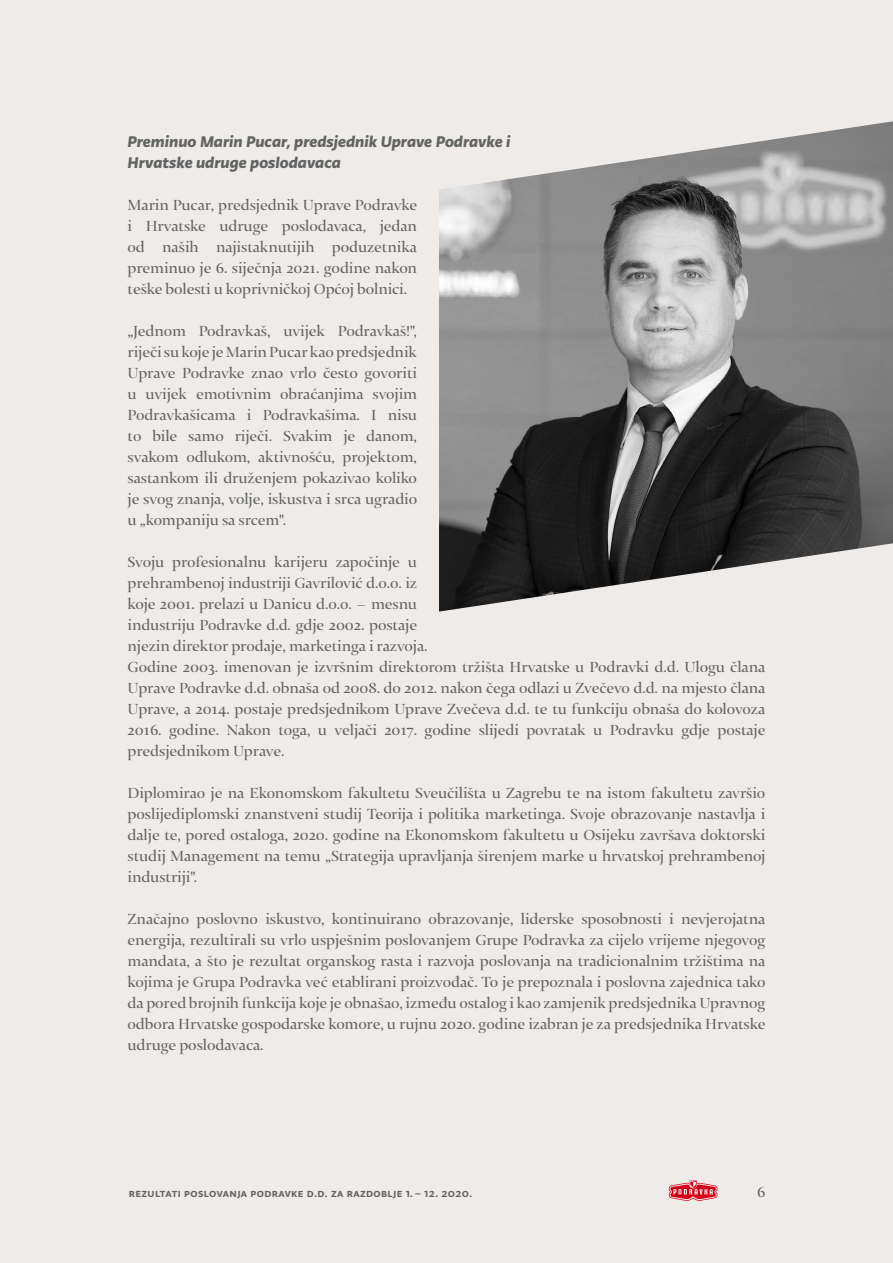
<style>
.page{position:relative;width:893px;height:1263px;background:#eeebe8}
.page>*{position:absolute;margin:0;border:0;box-sizing:border-box;transform-origin:0 0}
.t1{font:16.5px/21px "Thema";letter-spacing:-.005em;color:#626463;text-align:justify}
.t2{font:16.5px/21px "Typonine Sans Bld Ita";color:#626463}
.t3{font:500 12px "Typonine Sans";letter-spacing:.03em;color:#626463}
</style>
<div class="page">
<svg style="left:669px;top:1180px;width:48px;height:21px"></svg>
<img style="left:439px;top:121px;width:454px;height:491px">
<p class="t2" style="left:128px;top:131px;width:384px">Preminuo Marin Pucar, predsjednik Uprave Podravke i<br>Hrvatske udruge poslodavaca</p>
<p class="t1" style="left:128px;top:196px;width:291px">Marin Pucar, predsjednik Uprave Podravke i Hrvatske udruge poslodavaca, jedan od naših najistaknutijih poduzetnika preminuo je 6. siječnja 2021. godine nakon teške bolesti u koprivničkoj Općoj bolnici.</p>
<p class="t1" style="left:128px;top:322px;width:291px">„Jednom Podravkaš, uvijek Podravkaš!", riječi su koje je Marin Pucar kao predsjednik Uprave Podravke znao vrlo često govoriti u uvijek emotivnim obraćanjima svojim Podravkašicama i Podravkašima. I nisu to bile samo riječi. Svakim je danom, svakom odlukom, aktivnošću, projektom, sastankom ili druženjem pokazivao koliko je svog znanja, volje, iskustva i srca ugradio u „kompaniju sa srcem".</p>
<p class="t1" style="left:128px;top:553px;width:639px;text-align:left">Svoju profesionalnu karijeru započinje u<br>prehrambenoj industriji Gavrilović d.o.o. iz<br>koje 2001. prelazi u Danicu d.o.o. – mesnu<br>industriju Podravke d.d. gdje 2002. postaje<br>njezin direktor prodaje, marketinga i razvoja.<br>Godine 2003. imenovan je izvršnim direktorom tržišta Hrvatske u Podravki d.d. Ulogu člana Uprave Podravke d.d. obnaša od 2008. do 2012. nakon čega odlazi u Zvečevo d.d. na mjesto člana Uprave, a 2014. postaje predsjednikom Uprave Zvečeva d.d. te tu funkciju obnaša do kolovoza 2016. godine. Nakon toga, u veljači 2017. godine slijedi povratak u Podravku gdje postaje predsjednikom Uprave.</p>
<p class="t1" style="left:128px;top:784px;width:639px">Diplomirao je na Ekonomskom fakultetu Sveučilišta u Zagrebu te na istom fakultetu završio poslijediplomski znanstveni studij Teorija i politika marketinga. Svoje obrazovanje nastavlja i dalje te, pored ostaloga, 2020. godine na Ekonomskom fakultetu u Osijeku završava doktorski studij Management na temu „Strategija upravljanja širenjem marke u hrvatskoj prehrambenoj industriji".</p>
<p class="t1" style="left:128px;top:910px;width:639px">Značajno poslovno iskustvo, kontinuirano obrazovanje, liderske sposobnosti i nevjerojatna energija, rezultirali su vrlo uspješnim poslovanjem Grupe Podravka za cijelo vrijeme njegovog mandata, a što je rezultat organskog rasta i razvoja poslovanja na tradicionalnim tržištima na kojima je Grupa Podravka već etablirani proizvođač. To je prepoznala i poslovna zajednica tako da pored brojnih funkcija koje je obnašao, između ostalog i kao zamjenik predsjednika Upravnog odbora Hrvatske gospodarske komore, u rujnu 2020. godine izabran je za predsjednika Hrvatske udruge poslodavaca.</p>
<p class="t3" style="left:129px;top:1186px;width:345px">rezultati poslovanja podravke d.d. za razdoblje 1.– 12. 2020.</p>
<p class="t1" style="left:757px;top:1183px;width:10px">6</p>
</div>
